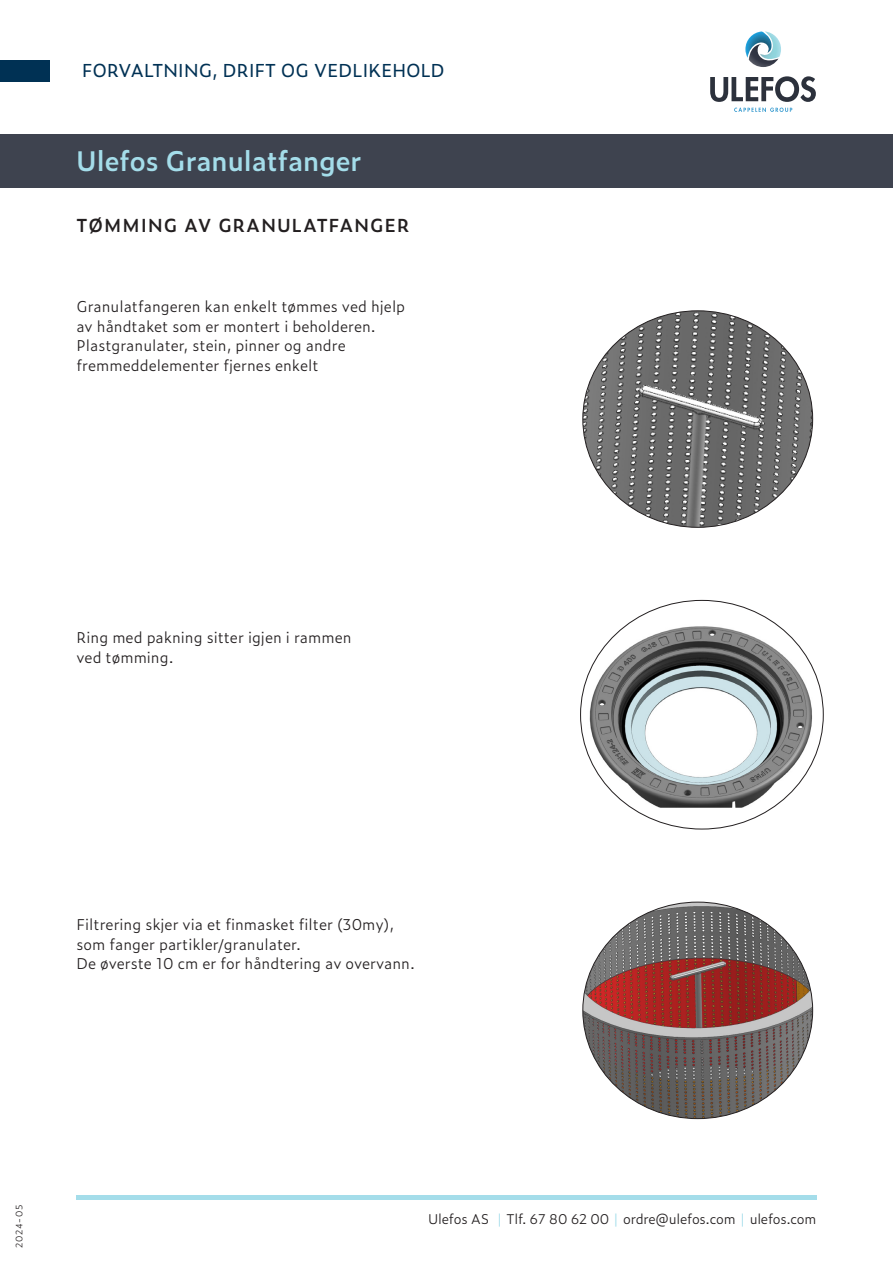
<style>
.page{position:relative;width:893px;height:1263px;background:#fff}
.page>*{position:absolute;margin:0;border:0;box-sizing:border-box;transform-origin:0 0}
.t1{font:600 27px "Zeitung Pro";color:#a4ddea}
.t2{font:18px "Zeitung Pro";color:#003154}
.t3{font:600 18px "Zeitung Pro";letter-spacing:.06em;color:#231f20}
.t4{font:300 15px/19.5px "Zeitung Pro";color:#231f20}
.t5{font:300 13.5px "Zeitung Pro";letter-spacing:-.02em;color:#231f20}
.t6{font:300 9px "Zeitung Pro";letter-spacing:.06em;color:#231f20}
.s1{color:#a4ddea}
</style>
<div class="page">
<hr style="left:76px;top:1195px;width:740px;height:4px;background:#a4ddea">
<svg style="left:734px;top:108px;width:58px;height:4px"></svg>
<svg style="left:745px;top:31px;width:36px;height:36px"></svg>
<svg style="left:710px;top:76px;width:106px;height:26px"></svg>
<div style="left:0;top:61px;width:50px;height:21px;background:#003154"></div>
<div style="left:0;top:134px;width:893px;height:53px;background:#3e434f"></div>
<img style="left:583px;top:902px;width:230px;height:216px">
<img style="left:581px;top:619px;width:242px;height:189px">
<img style="left:583px;top:311px;width:230px;height:216px">
<p class="t2" style="left:82px;top:56px;width:364px">FORVALTNING, DRIFT OG VEDLIKEHOLD</p>
<h1 class="t1" style="left:76px;top:140px;width:287px">Ulefos Granulatfanger</h1>
<p class="t3" style="left:77px;top:212px;width:334px">TØMMING AV GRANULATFANGER</p>
<p class="t4" style="left:77px;top:297px;width:330px">Granulatfangeren kan enkelt tømmes ved hjelp av håndtaket som er montert i beholderen.<br>Plastgranulater, stein, pinner og andre fremmeddelementer fjernes enkelt</p>
<p class="t4" style="left:77px;top:627px;width:277px">Ring med pakning sitter igjen i rammen ved tømming.</p>
<p class="t4" style="left:77px;top:914px;width:340px">Filtrering skjer via et finmasket filter (30my), som fanger partikler/granulater.<br>De øverste 10 cm er for håndtering av overvann.</p>
<p class="t6" style="left:13px;top:1248px;width:44px;rotate:-90deg">2024-05</p>
<p class="t5" style="left:428px;top:1209px;width:390px">Ulefos AS <span class="s1">|</span> Tlf. 67 80 62 00 <span class="s1">|</span> ordre@ulefos.com <span class="s1">|</span> ulefos.com</p>
</div>
